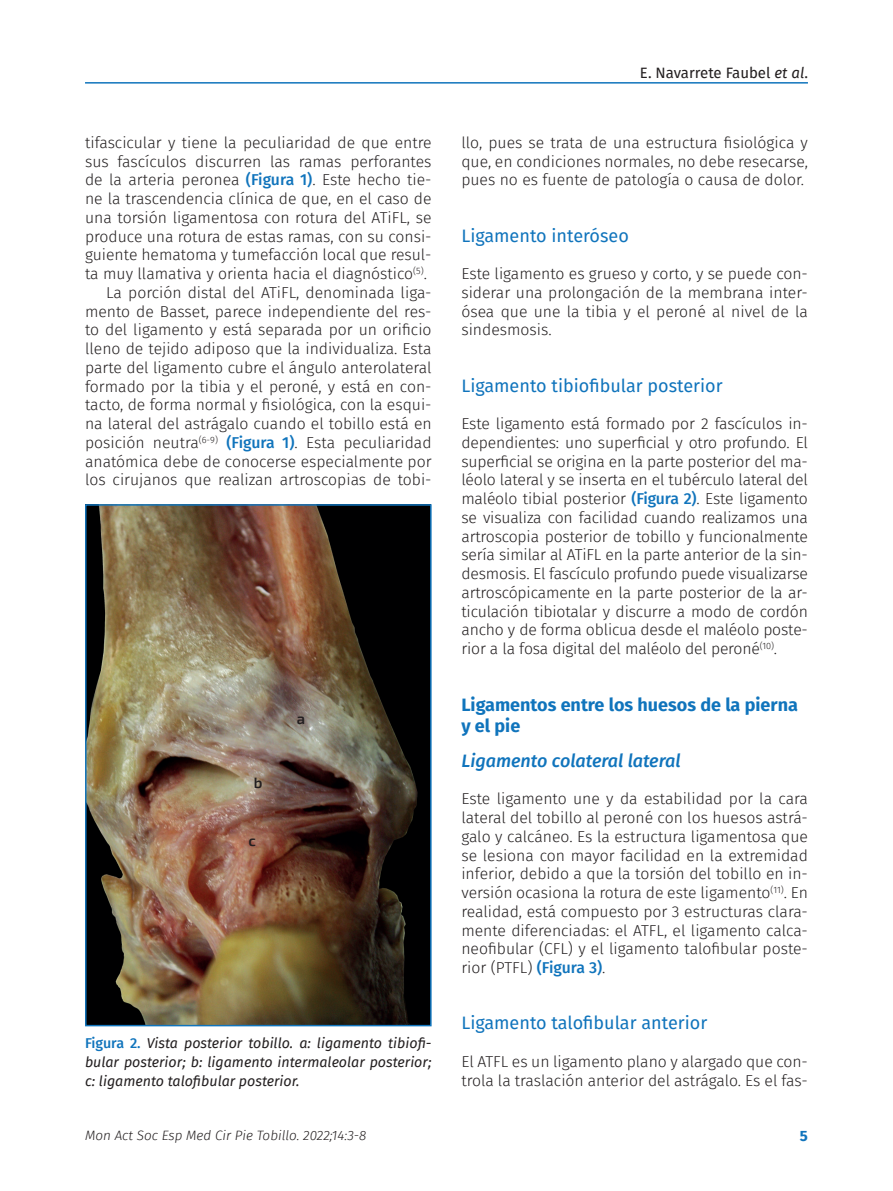
<style>
.page{position:relative;width:893px;height:1191px;background:#fff}
.page>*{position:absolute;margin:0;border:0;box-sizing:border-box;transform-origin:0 0}
.Subladillo_1{font:18px "Fira Sans FS";color:#1074bc}
.Ladillo{font:700 18px/21px "Fira Sans FS";color:#1074bc}
.Subladillo_posladill{font:italic 500 18px "Fira Sans FS";color:#1074bc}
.Primer_párrafo{font:15.75px/18.8px "Fira Sans Light FS";color:#231f20;text-align:justify}
.Párrafo_general{font:15.75px/18.8px "Fira Sans Light FS";color:#231f20;text-align:justify}
.t1{font:15px "Fira Sans FS";color:#231f20}
.Anotaciones_tabla{font:600 15px "Exo 2";color:#231f20}
.t2{font:700 15px "Fira Sans FS";color:#1074bc}
.Pie_de_foto{font:italic 14.25px/18.8px "Fira Sans FS";color:#231f20;text-align:justify}
.t3{font:italic 300 13.5px "Fira Sans FS";color:#231f20}
.s1{font-family:"Fira Sans FS";font-weight:500;color:#1074bc}
.s2{font-weight:500;font-style:normal;color:#1074bc}
.s3{font-style:italic}
</style>
<div class="page">
<hr style="left:85px;top:82px;width:723px;height:2px;background:#1074bc">
<img style="left:88px;top:507px;width:341px;height:516px">
<div style="left:85px;top:504px;width:347px;height:522px;border:2px solid #1074bc"></div>
<p class="Primer_párrafo" style="left:85px;top:133px;width:348px">tifascicular y tiene la peculiaridad de que entre sus fascículos discurren las ramas perforantes de la arteria peronea <span class="s1">(Figura 1)</span>. Este hecho tie&shy;ne la trascendencia clínica de que, en el caso de una torsión ligamentosa con rotura del ATiFL, se produce una rotura de estas ramas, con su consi&shy;guiente hematoma y tumefacción local que resul&shy;ta muy llamativa y orienta hacia el diagnóstico<sup>(5)</sup>.</p>
<p class="Párrafo_general" style="left:85px;top:283px;width:348px;text-indent:21px">La porción distal del ATiFL, denominada liga&shy;mento de Basset, parece independiente del res&shy;to del ligamento y está separada por un orificio lleno de tejido adiposo que la individualiza. Esta parte del ligamento cubre el ángulo anterolateral formado por la tibia y el peroné, y está en con&shy;tacto, de forma normal y fisiológica, con la esqui&shy;na lateral del astrágalo cuando el tobillo está en posición neutra<sup>(6-9)</sup> <span class="s1">(Figura 1)</span>. Esta peculiaridad anatómica debe de conocerse especialmente por los cirujanos que realizan artroscopias de tobi-</p>
<p class="Anotaciones_tabla" style="left:254px;top:774px;width:10px">b</p>
<p class="Anotaciones_tabla" style="left:248px;top:832px;width:9px">c</p>
<p class="Anotaciones_tabla" style="left:297px;top:710px;width:10px">a</p>
<p class="Pie_de_foto" style="left:85px;top:1033px;width:348px"><span class="s2">Figura 2.</span> Vista posterior tobillo. a: ligamento tibiofi&shy;bular posterior; b: ligamento intermaleolar posterior; c: ligamento talofibular posterior.</p>
<p class="t1" style="left:640px;top:62px;width:169px">E. Navarrete Faubel <span class="s3">et al</span>.</p>
<p class="Párrafo_general" style="left:461px;top:133px;width:348px">llo, pues se trata de una estructura fisiológica y que, en condiciones normales, no debe resecarse, pues no es fuente de patología o causa de dolor.</p>
<p class="Subladillo_1" style="left:461px;top:223px;width:169px">Ligamento interóseo</p>
<p class="Primer_párrafo" style="left:461px;top:264px;width:348px;text-align:left">Este ligamento es grueso y corto, y se puede con&shy;siderar una prolongación de la membrana inter&shy;ósea que une la tibia y el peroné al nivel de la sindesmosis.</p>
<p class="Subladillo_1" style="left:461px;top:373px;width:263px">Ligamento tibiofibular posterior</p>
<p class="Primer_párrafo" style="left:461px;top:414px;width:348px">Este ligamento está formado por 2 fascículos in&shy;dependientes: uno superficial y otro profundo. El superficial se origina en la parte posterior del ma&shy;léolo lateral y se inserta en el tubérculo lateral del maléolo tibial posterior <span class="s1">(Figura 2)</span>. Este ligamento se visualiza con facilidad cuando realizamos una artroscopia posterior de tobillo y funcionalmente sería similar al ATiFL en la parte anterior de la sin&shy;desmosis. El fascículo profundo puede visualizarse artroscópicamente en la parte posterior de la ar&shy;ticulación tibiotalar y discurre a modo de cordón ancho y de forma oblicua desde el maléolo poste&shy;rior a la fosa digital del maléolo del peroné<sup>(10)</sup>.</p>
<p class="Ladillo" style="left:461px;top:693px;width:338px">Ligamentos entre los huesos de la pierna y el pie</p>
<p class="Subladillo_posladill" style="left:461px;top:747px;width:221px">Ligamento colateral lateral</p>
<p class="Primer_párrafo" style="left:461px;top:789px;width:348px">Este ligamento une y da estabilidad por la cara lateral del tobillo al peroné con los huesos astrá&shy;galo y calcáneo. Es la estructura ligamentosa que se lesiona con mayor facilidad en la extremidad inferior, debido a que la torsión del tobillo en in&shy;versión ocasiona la rotura de este ligamento<sup>(11)</sup>. En realidad, está compuesto por 3 estructuras clara&shy;mente diferenciadas: el ATFL, el ligamento calca&shy;neofibular (CFL) y el ligamento talofibular poste&shy;rior (PTFL) <span class="s1">(Figura 3)</span>.</p>
<p class="Subladillo_1" style="left:461px;top:1010px;width:247px">Ligamento talofibular anterior</p>
<p class="Primer_párrafo" style="left:461px;top:1052px;width:348px">El ATFL es un ligamento plano y alargado que con&shy;trola la traslación anterior del astrágalo. Es el fas-</p>
<p class="t3" style="left:85px;top:1125px;width:283px">Mon Act Soc Esp Med Cir Pie Tobillo. 2022;14:3-8</p>
<p class="t2" style="left:800px;top:1124px;width:10px">5</p>
</div>
